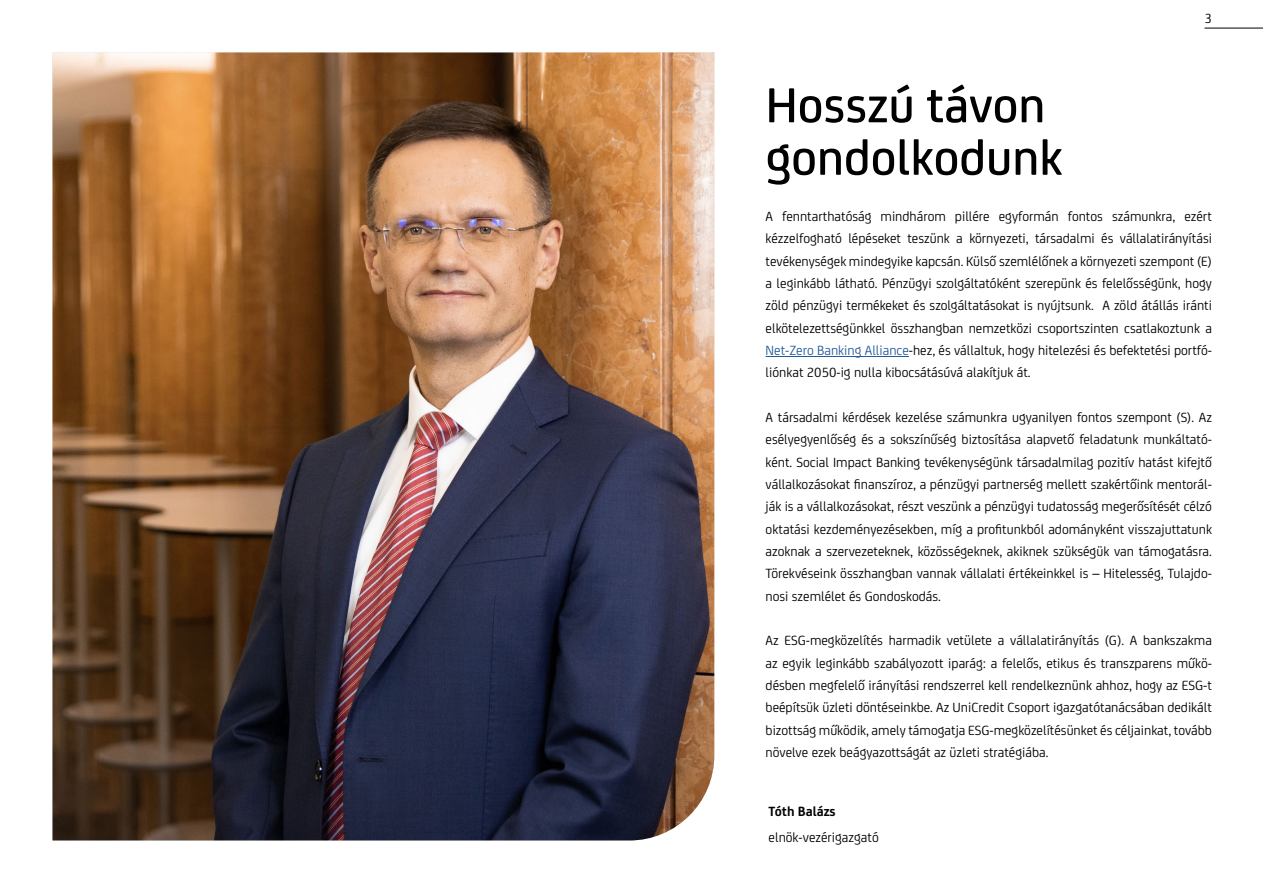
<style>
.page{position:relative;width:1263px;height:893px;background:#fff}
.page>*{position:absolute;margin:0;border:0;box-sizing:border-box;transform-origin:0 0}
.t1{font:500 52.5px "Uni Credit";color:#000}
.t2{font:14.25px/22.4px "Uni Credit";color:#000;text-align:justify}
.t3{font:700 14.25px "Uni Credit";color:#000}
.s1{color:#245a9c}
</style>
<div class="page">
<hr style="left:1204px;top:28px;width:59px;height:1px;background:#000">
<hr style="left:766px;top:356px;width:143px;height:1px;background:#245a9c">
<img style="left:52px;top:53px;width:662px;height:787px">
<p class="t1" style="left:766px;top:67px;width:281px">Hosszú távon</p>
<p class="t1" style="left:766px;top:119px;width:298px">gondolkodunk</p>
<p class="t2" style="left:1204px;top:7px;width:9px">3</p>
<p class="t2" style="left:766px;top:204px;width:448px">A fenntarthatóság mindhárom pillére egyformán fontos számunkra, ezért kézzelfogható lépéseket teszünk a környezeti, társadalmi és vállalatirányítási tevékenységek mindegyike kapcsán. Külső szemlélőnek a környezeti szempont (E) a leginkább látható. Pénzügyi szolgáltatóként szerepünk és felelősségünk, hogy zöld pénzügyi termékeket és szolgáltatásokat is nyújtsunk. A zöld átállás iránti elkötelezettségünkkel összhangban nemzetközi csoportszinten csatlakoztunk a <span class="s1">Net-Zero Banking Alliance</span>-hez, és vállaltuk, hogy hitelezési és befektetési portfó&shy;liónkat 2050-ig nulla kibocsátásúvá alakítjuk át.</p>
<p class="t2" style="left:766px;top:405px;width:448px">A társadalmi kérdések kezelése számunkra ugyanilyen fontos szempont (S). Az esélyegyenlőség és a sokszínűség biztosítása alapvető feladatunk munkáltató&shy;ként. Social Impact Banking tevékenységünk társadalmilag pozitív hatást kifejtő vállalkozásokat finanszíroz, a pénzügyi partnerség mellett szakértőink mentorál&shy;ják is a vállalkozásokat, részt veszünk a pénzügyi tudatosság megerősítését célzó oktatási kezdeményezésekben, míg a profitunkból adományként visszajuttatunk azoknak a szervezeteknek, közösségeknek, akiknek szükségük van támogatásra.<br>Törekvéseink összhangban vannak vállalati értékeinkkel is – Hitelesség, Tulajdo&shy;nosi szemlélet és Gondoskodás.</p>
<p class="t2" style="left:766px;top:628px;width:448px">Az ESG-megközelítés harmadik vetülete a vállalatirányítás (G). A bankszakma az egyik leginkább szabályozott iparág: a felelős, etikus és transzparens műkö&shy;désben megfelelő irányítási rendszerrel kell rendelkeznünk ahhoz, hogy az ESG-t beépítsük üzleti döntéseinkbe. Az UniCredit Csoport igazgatótanácsában dedikált bizottság működik, amely támogatja ESG-megközelítésünket és céljainkat, tovább növelve ezek beágyazottságát az üzleti stratégiába.</p>
<p class="t3" style="left:769px;top:801px;width:69px">Tóth Balázs</p>
<p class="t2" style="left:769px;top:825px;width:112px">elnök-vezérigazgató</p>
</div>
